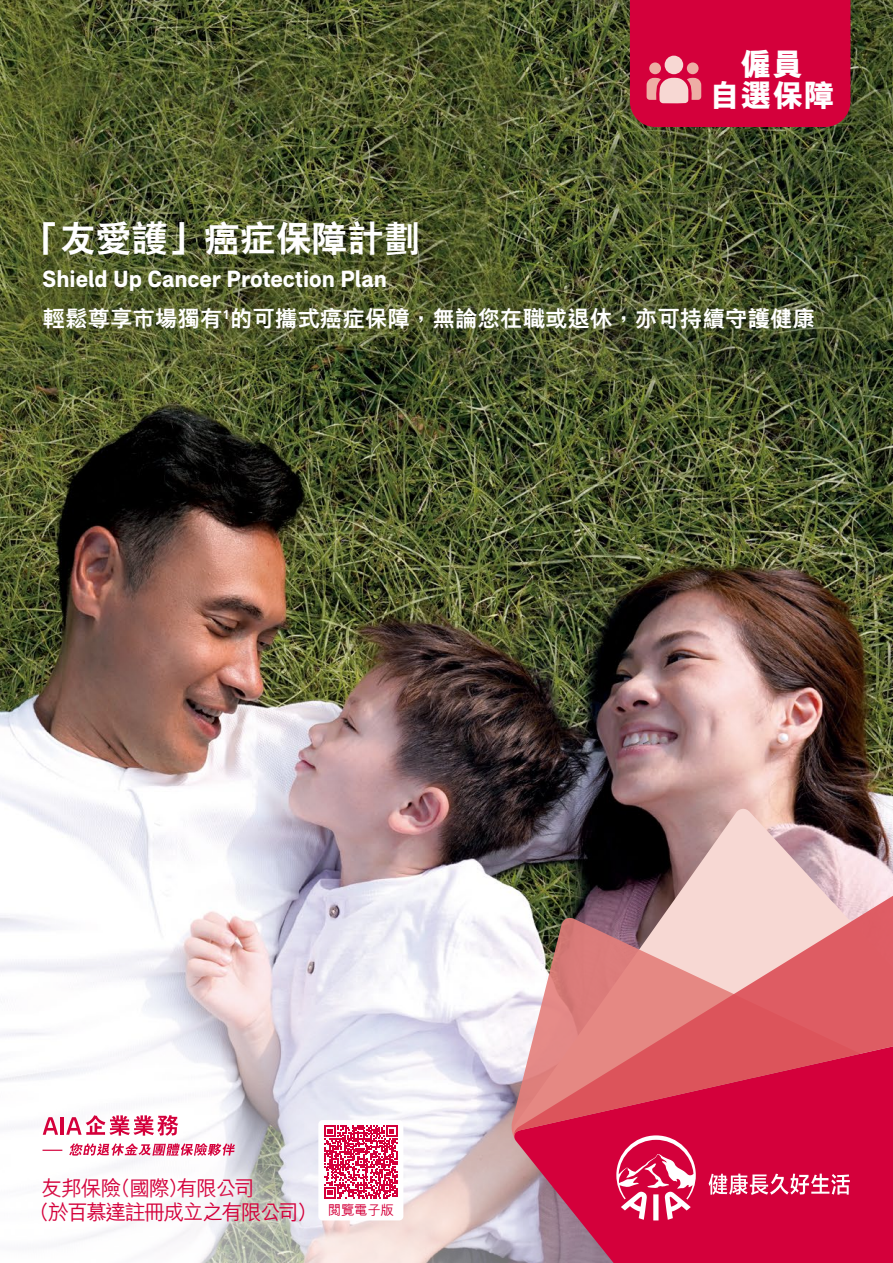
<style>
.page{position:relative;width:893px;height:1263px;background:#fff}
.page>*{position:absolute;margin:0;border:0;box-sizing:border-box;transform-origin:0 0}
.t1{font:800 36px "C Hei 2 HK";color:#fff}
.t2{font:800 31.5px/31.5px "M Hei HK";color:#fff;text-align:center}
.t3{font:700 24px "AIA Everest";color:#fff}
.t4{font:800 22.5px "M Hei HK";color:#fff}
.t5{font:500 21px/24.3px "M Hei HK";letter-spacing:-.08em;color:#d4003b}
.t6{font:500 13.5px "M Hei HK";letter-spacing:-.025em;color:#d4003b}
</style>
<div class="page">
<img style="left:0;top:0;width:893px;height:810px">
<svg style="left:0;top:810px;width:512px;height:453px"></svg>
<svg style="left:512px;top:807px;width:381px;height:81px;background:#715c5e"></svg>
<svg style="left:512px;top:1010px;width:381px;height:253px;background:#cb2253"></svg>
<svg style="left:513px;top:847px;width:380px;height:291px;background:#ce6f79"></svg>
<div style="left:34px;top:1106px;width:210px;height:59px;background:#fff"></div>
<svg style="left:43px;top:1117px;width:15px;height:18px"></svg>
<hr style="left:61px;top:1117px;width:3px;height:18px;background:#d4003b">
<svg style="left:66px;top:1115px;width:112px;height:21px"></svg>
<svg style="left:69px;top:1143px;width:166px;height:13px"></svg>
<svg style="left:43px;top:1150px;width:19px;height:1px"></svg>
<div style="left:318px;top:1120px;width:85px;height:100px;background:#fff;border-radius:4px"></div>
<svg style="left:324px;top:1125px;width:73px;height:73px"></svg>
<svg style="left:616px;top:1135px;width:234px;height:85px;background:#da295a"></svg>
<div style="left:25px;top:1160px;width:245px;height:55px;background:#fff;opacity:.7"></div>
<div style="left:24px;top:1184px;width:298px;height:55px;background:#fff;opacity:.45"></div>
<svg style="left:630px;top:0;width:220px;height:127px;background:#d40c42"></svg>
<h1 class="t1" style="left:24px;top:221px;width:398px">「友愛護」癌症保障計劃</h1>
<p class="t3" style="left:43px;top:264px;width:346px">Shield Up Cancer Protection Plan</p>
<h2 class="t2" style="left:709px;top:48px;width:127px">僱員<br>自選保障</h2>
<p class="t4" style="left:43px;top:307px;width:774px">輕鬆尊享市場獨有<sup>1</sup>的可攜式癌症保障，無論您在職或退休，亦可持續守護健康</p>
<p class="t5" style="left:28px;top:1174px;width:291px;text-indent:13px">友邦保險（國際）有限公司<br>（於百慕達註冊成立之有限公司）</p>
<p class="t6" style="left:328px;top:1200px;width:68px">閱覽電子版</p>
</div>
